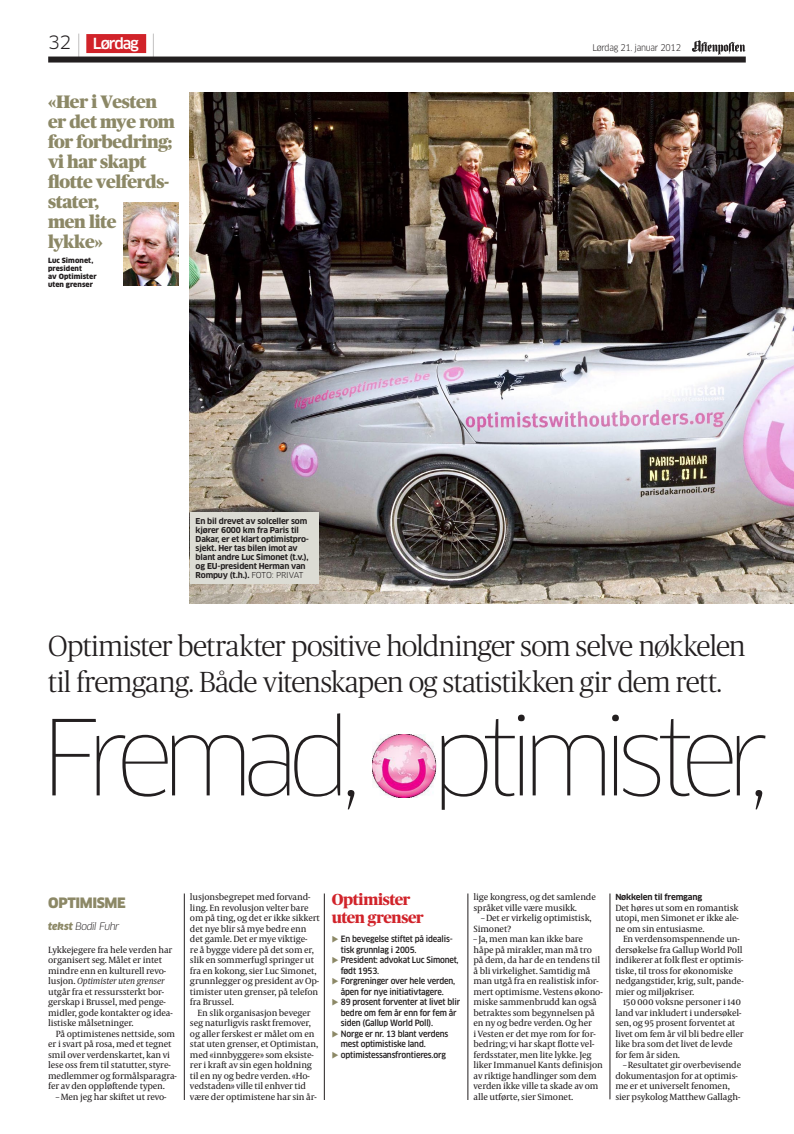
<style>
.page{position:relative;width:794px;height:1134px;background:#fff}
.page>*{position:absolute;margin:0;border:0;box-sizing:border-box;transform-origin:0 0}
.t1{font:100 102px "Clan OT";letter-spacing:-.13em;color:#231f20}
.t2{font:300 29px/36px "Publico Headline";letter-spacing:-.02em;color:#231f20}
.t3{font:900 18px/20px "Publico Headline";letter-spacing:-.02em;color:#8c8866}
.t4{font:18px "Clan OT";color:#231f20}
.t5{font:800 16px/18px "Publico Headline";letter-spacing:-.03em;color:#d1232a}
.t6{font:500 15px "Clan OT";letter-spacing:-.08em;color:#fff}
.t7{font:900 14px "Clan OT";color:#8c8866}
.t8{font:italic 10px "Clan OT";letter-spacing:-.05em;color:#231f20}
.t9{font:500 9.2px/10.5px "Capitolium News";letter-spacing:-.015em;color:#231f20}
.t10{font:9px "Clan OT Narr";letter-spacing:-.03em;color:#231f20}
.t11{font:500 8.5px/10.5px "Clan OT Narr";letter-spacing:-.02em;color:#231f20}
.t12{font:700 8.2px "Clan OT";letter-spacing:-.02em;color:#231f20}
.t13{font:700 8px/9px "Clan OT";letter-spacing:-.02em;color:#231f20}
.t14{font:900 7px/8px "Clan OT";letter-spacing:.01em;color:#231f20}
.s1{font-family:"Clan OT Comp";font-weight:100;font-size:25px;color:#231f20}
.s2{font-weight:400}
.s3{font-weight:900;color:#8c8866}
.s4{font-weight:400;font-style:italic}
</style>
<div class="page">
<svg style="left:692px;top:40px;width:53px;height:15px"></svg>
<div style="left:48px;top:57px;width:698px;height:6px;background:#231f20"></div>
<div style="left:86px;top:34px;width:60px;height:19px;background:#d1232a"></div>
<img style="left:190px;top:92px;width:604px;height:512px">
<div style="left:190px;top:512px;width:128px;height:72px;background:#dcdcd4"></div>
<hr style="left:184px;top:893px;width:1px;height:207px;background:#231f20">
<hr style="left:324px;top:893px;width:1px;height:207px;background:#231f20">
<hr style="left:468px;top:893px;width:1px;height:207px;background:#231f20">
<hr style="left:610px;top:893px;width:1px;height:206px;background:#231f20">
<img style="left:123px;top:203px;width:56px;height:82px">
<img style="left:373px;top:735px;width:63px;height:63px">
<h3 class="t6" style="left:77px;top:34px;width:79px"><span class="s1">|</span> Lørdag <span class="s1">|</span></h3>
<h3 class="t4" style="left:48px;top:32px;width:25px">32</h3>
<p class="t10" style="left:592px;top:42px;width:90px">lørdag 21. januar 2012</p>
<h3 class="t3" style="left:48px;top:90px;width:128px">«Her i Vesten er det mye rom for forbedring; vi har skapt flotte velferds&shy;stater,<br>men lite lykke»</h3>
<p class="t14" style="left:48px;top:256px;width:50px">Luc Simonet, president<br>av Optimister uten grenser</p>
<p class="t13" style="left:196px;top:517px;width:115px">En bil drevet av solceller som kjører 6000 km fra Paris til<br>Dakar, er et klart optimistpro&shy;sjekt. Her tas bilen imot av blant andre Luc Simonet (t.v.), og EU-president Herman van<br>Rompuy (t.h.). <span class="s2">FOTO: PRIVAT</span></p>
<h2 class="t2" style="left:48px;top:626px;width:699px">Optimister betrakter positive holdninger som selve nøkkelen til fremgang. Både vitenskapen og statistikken gir dem rett.</h2>
<h1 class="t1" style="left:40px;top:696px;width:732px">Fremad, optimister,</h1>
<h3 class="t7" style="left:48px;top:894px;width:79px">Optimisme</h3>
<p class="t8" style="left:48px;top:920px;width:73px"><span class="s3">tekst</span> Bodil Fuhr</p>
<p class="t9" style="left:48px;top:945px;width:126px">Lykkejegere fra hele verden har organisert seg. Målet er intet mindre enn en kulturell revo&shy;lusjon. <span class="s4">Optimister uten grenser </span>utgår fra et ressurssterkt bor&shy;gerskap i Brussel, med penge&shy;midler, gode kontakter og idea&shy;listiske målsetninger.</p>
<p class="t9" style="left:48px;top:1029px;width:130px;text-indent:8px">På optimistenes nettside, som er i svart på rosa, med et tegnet smil over verdenskartet, kan vi lese oss frem til statutter, styre&shy;medlemmer og formålsparagra&shy;fer av den oppløftende typen.</p>
<p class="t9" style="left:56px;top:1092px;width:112px">–Men jeg har skiftet ut revo-</p>
<p class="t9" style="left:190px;top:892px;width:131px">lusjonsbegrepet med forvand&shy;ling. En revolusjon velter bare om på ting, og det er ikke sikkert det nye blir så mye bedre enn det gamle. Det er mye viktige-<br>re å bygge videre på det som er, slik en sommerfugl springer ut fra en kokong, sier Luc Simonet, grunnlegger og president av Op&shy;timister uten grenser, på telefon fra Brussel.</p>
<p class="t9" style="left:190px;top:1008px;width:130px;text-indent:8px">En slik organisasjon beveger seg naturligvis raskt fremover, og aller ferskest er målet om en stat uten grenser, et Optimistan, med «innbyggere» som eksiste&shy;rer i kraft av sin egen holdning til en ny og bedre verden. «Ho&shy;vedstaden» ville til enhver tid være der optimistene har sin år-</p>
<h3 class="t5" style="left:332px;top:889px;width:94px">Optimister uten grenser</h3>
<p class="t11" style="left:341px;top:934px;width:121px">En bevegelse stiftet på idealis&shy;tisk grunnlag i 2005.<br>President: advokat Luc Simonet, født 1953.<br>Forgreninger over hele verden, åpen for nye initiativtagere.<br>89 prosent forventer at livet blir bedre om fem år enn for fem år siden (Gallup World Poll).<br>Norge er nr. 13 blant verdens mest optimistiske land. optimistessansfrontieres.org</p>
<p class="t9" style="left:473px;top:892px;width:124px">lige kongress, og det samlende språket ville være musikk.</p>
<p class="t9" style="left:473px;top:913px;width:131px;text-indent:8px">–Det er virkelig optimistisk,<br>Simonet?<br>–Ja, men man kan ikke bare håpe på mirakler, man må tro på dem, da har de en tendens til å bli virkelighet. Samtidig må man utgå fra en realistisk infor&shy;mert optimisme. Vestens økono&shy;miske sammenbrudd kan også betraktes som begynnelsen på en ny og bedre verden. Og her<br>i Vesten er det mye rom for for&shy;bedring; vi har skapt flotte vel&shy;ferdsstater, men lite lykke. Jeg liker Immanuel Kants definisjon av riktige handlinger som dem verden ikke ville ta skade av om alle utførte, sier Simonet.</p>
<p class="t12" style="left:615px;top:893px;width:88px">Nøkkelen til fremgang</p>
<p class="t9" style="left:615px;top:903px;width:125px;text-align:justify">Det høres ut som en romantisk utopi, men Simonet er ikke ale&shy;ne om sin entusiasme.</p>
<p class="t9" style="left:615px;top:934px;width:130px;text-indent:8px">En verdensomspennende un&shy;dersøkelse fra Gallup World Poll indikerer at folk flest er optimis&shy;tiske, til tross for økonomiske nedgangstider, krig, sult, pande&shy;mier og miljøkriser.</p>
<p class="t9" style="left:615px;top:997px;width:130px;text-indent:8px">150000 voksne personer i 140 land var inkludert i undersøkel&shy;sen, og 95 prosent forventet at livet om fem år vil bli bedre eller like bra som det livet de levde for fem år siden.</p>
<p class="t9" style="left:615px;top:1060px;width:127px;text-indent:8px">–Resultatet gir overbevisende dokumentasjon for at optimis&shy;me er et universelt fenomen, sier psykolog Matthew Gallagh-</p>
</div>
